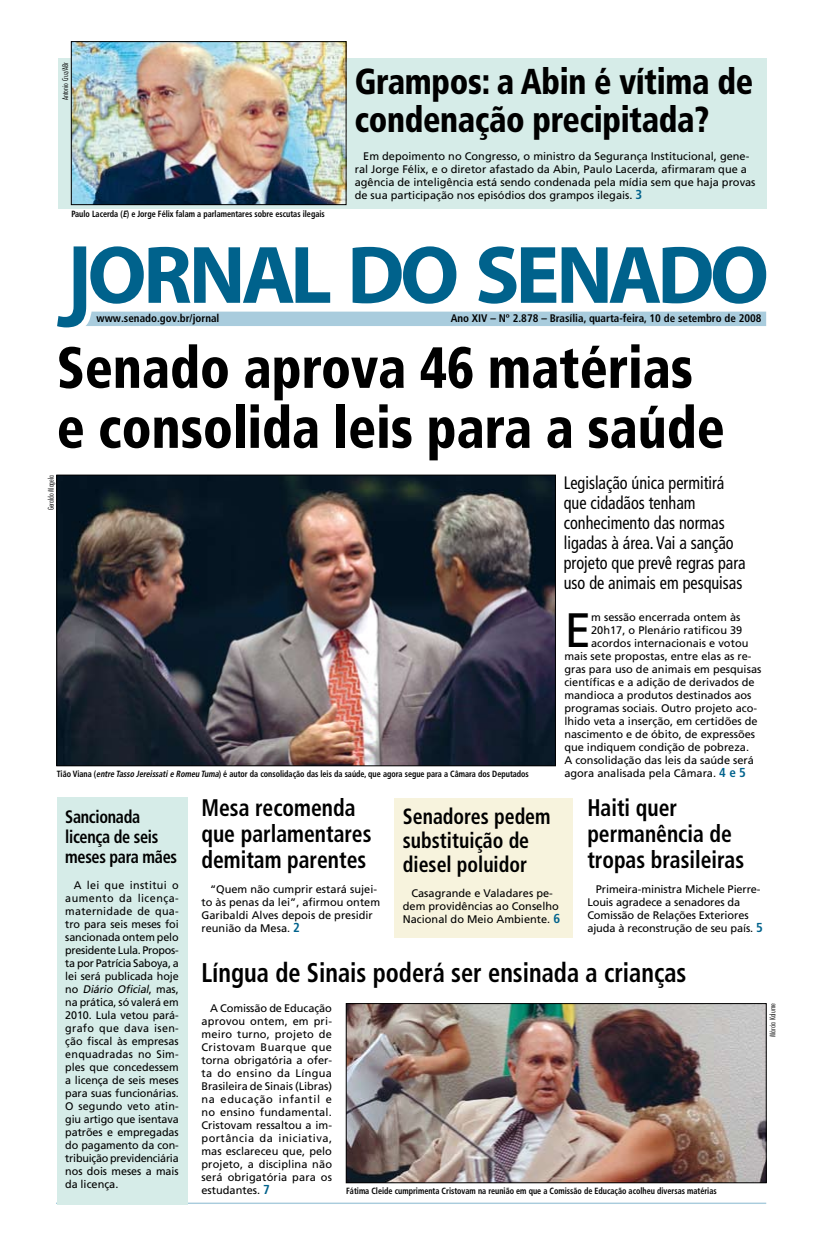
<style>
.page{position:relative;width:823px;height:1248px;background:#fff}
.page>*{position:absolute;margin:0;border:0;box-sizing:border-box;transform-origin:0 0}
.t1{font:900 condensed 58px/60px "Frutiger";color:#000;scale:.9 1}
.t2{font:48.2px "Frutiger";color:#000}
.t3{font:900 condensed 36px/38px "Frutiger";letter-spacing:-.01em;color:#000;scale:.9 1}
.t4{font:700 condensed 27px "Frutiger";color:#000;scale:.9 1}
.t5{font:700 condensed 24px/26px "Frutiger";color:#000;scale:.9 1}
.t6{font:700 condensed 22px/24px "Frutiger";color:#000;scale:.9 1}
.t7{font:condensed 18px/20px "Frutiger";color:#000;scale:.9 1}
.t8{font:700 condensed 18px/20px "Frutiger";letter-spacing:-.02em;color:#000;scale:.9 1}
.t9{font:11px/13px "Frutiger";color:#000}
.t10{font:700 condensed 11px "Frutiger";color:#000}
.t11{font:700 condensed 9px "Frutiger";color:#000;scale:.9 1}
.t12{font:300 condensed 8px "Futura BT";color:#000}
.s1{font-style:italic}
.s2{font-weight:700;font-stretch:condensed;font-size:13px;color:#00628c}
</style>
<div class="page">
<svg style="left:56px;top:1202px;width:709px;height:1px"></svg>
<div style="left:394px;top:797px;width:179px;height:140px;background:#f7f3dd"></div>
<div style="left:58px;top:58px;width:707px;height:151px;background:#d6ece8"></div>
<svg style="left:57px;top:246px;width:708px;height:81px"></svg>
<img style="left:59px;top:477px;width:494px;height:286px">
<div style="left:57px;top:475px;width:498px;height:290px;border:1px solid #000"></div>
<img style="left:73px;top:43px;width:271px;height:160px">
<div style="left:71px;top:41px;width:275px;height:164px;border:1px solid #000"></div>
<img style="left:348px;top:1005px;width:415px;height:175px">
<div style="left:346px;top:1003px;width:419px;height:179px;border:1px solid #000"></div>
<div style="left:57px;top:797px;width:130px;height:407px;background:#d6ece8"></div>
<p class="t12" style="left:60px;top:100px;width:39px;rotate:-90deg">Antonio Cruz/ABr</p>
<p class="t11" style="left:71px;top:208px;width:283px">Paulo Lacerda (<span class="s1">E</span>) e Jorge Félix falam a parlamentares sobre escutas ilegais</p>
<h3 class="t3" style="left:354px;top:63px;width:444px">Grampos: a Abin é vítima de condenação precipitada?</h3>
<p class="t9" style="left:354px;top:149px;width:402px;text-indent:9px">Em depoimento no Congresso, o ministro da Segurança Institucional, gene&shy;ral Jorge Félix, e o diretor afastado da Abin, Paulo Lacerda, afirmaram que a agência de inteligência está sendo condenada pela mídia sem que haja provas de sua participação nos episódios dos grampos ilegais. <span class="s2">3</span></p>
<p class="t10" style="left:97px;top:311px;width:124px">www.senado.gov.br/jornal</p>
<p class="t10" style="left:450px;top:311px;width:312px">Ano XIV – Nº 2.878 – Brasília, quarta-feira, 10 de setembro de 2008</p>
<h1 class="t1" style="left:57px;top:337px;width:743px">Senado aprova 46 matérias e consolida leis para a saúde</h1>
<p class="t12" style="left:46px;top:510px;width:37px;rotate:-90deg">Geraldo Magela</p>
<h3 class="t7" style="left:563px;top:473px;width:203px">Legislação única permitirá que cidadãos tenham conhecimento das normas ligadas à área. Vai a sanção projeto que prevê regras para uso de animais em pesquisas</h3>
<h2 class="t2" style="left:564px;top:601px;width:28px">E</h2>
<p class="t9" style="left:591px;top:610px;width:151px">m sessão encerrada ontem às</p>
<p class="t9" style="left:591px;top:623px;width:153px">20h17, o Plenário ratificou 39</p>
<p class="t9" style="left:591px;top:636px;width:159px">acordos internacionais e votou</p>
<p class="t9" style="left:564px;top:649px;width:189px">mais sete propostas, entre elas as re-</p>
<p class="t9" style="left:564px;top:662px;width:198px">gras para uso de animais em pesquisas</p>
<p class="t9" style="left:564px;top:675px;width:192px">científicas e a adição de derivados de</p>
<p class="t9" style="left:564px;top:688px;width:189px">mandioca a produtos destinados aos</p>
<p class="t9" style="left:564px;top:701px;width:194px">programas sociais. Outro projeto aco-</p>
<p class="t9" style="left:564px;top:714px;width:195px">lhido veta a inserção, em certidões de</p>
<p class="t9" style="left:564px;top:727px;width:192px">nascimento e de óbito, de expressões</p>
<p class="t9" style="left:564px;top:740px;width:186px">que indiquem condição de pobreza.</p>
<p class="t9" style="left:564px;top:753px;width:191px">A consolidação das leis da saúde será</p>
<p class="t11" style="left:57px;top:768px;width:526px">Tião Viana (<span class="s1">entre Tasso Jereissatie Romeu Tuma</span>) é autor da consolidação das leis da saúde, que agora segue para a Câmara dos Deputados</p>
<p class="t9" style="left:564px;top:766px;width:183px">agora analisada pela Câmara. <span class="s2">4 e 5</span></p>
<h3 class="t8" style="left:65px;top:806px;width:126px">Sancionada licença de seis meses para mães</h3>
<p class="t9" style="left:65px;top:878px;width:115px;text-align:justify;text-indent:9px">A lei que institui o aumento da licença&shy;maternidade de qua&shy;tro para seis meses foi sancionada ontem pelo presidente Lula. Propos&shy;ta por Patrícia Saboya, a lei será publicada hoje n o <span class="s1">Diário Oficial</span>, m a s , na prática, só valerá em 2010. Lula vetou pará&shy;grafo que dava isen&shy;ção fiscal às empresas enquadradas no Sim&shy;ples que concedessem a licença de seis meses para suas funcionárias.<br>O segundo veto atin&shy;giu artigo que isentava patrões e empregadas do pagamento da con&shy;tribuição previdenciária nos dois meses a mais da licença.</p>
<h3 class="t5" style="left:201px;top:794px;width:190px">Mesa recomenda que parlamentares demitam parentes</h3>
<h3 class="t6" style="left:402px;top:804px;width:165px">Senadores pedem substituição de diesel poluidor</h3>
<h3 class="t5" style="left:587px;top:794px;width:175px">Haiti quer permanência de tropas brasileiras</h3>
<p class="t9" style="left:402px;top:887px;width:159px;text-align:center">Casagrande e Valadares pe&shy;dem providências ao Conselho<br>Nacional do Meio Ambiente. <span class="s2">6</span></p>
<p class="t9" style="left:587px;top:882px;width:177px;text-indent:9px">Primeira-ministra Michele Pierre-Louis agradece a senadores da Comissão de Relações Exteriores ajuda à reconstrução de seu país. <span class="s2">5</span></p>
<p class="t9" style="left:201px;top:882px;width:180px;text-indent:9px">“Quem não cumprir estará sujei&shy;to às penas da lei”, afirmou ontem<br>Garibaldi Alves depois de presidir reunião da Mesa. <span class="s2">2</span></p>
<h3 class="t4" style="left:201px;top:956px;width:540px">Língua de Sinais poderá ser ensinada a crianças</h3>
<p class="t9" style="left:201px;top:1001px;width:132px;text-align:justify;text-indent:9px">A Comissão de Educação aprovou ontem, em pri&shy;meiro turno, projeto de Cristovam Buarque que torna obrigatória a ofer&shy;ta do ensino da Língua Brasileira de Sinais (Libras) na educação infantil e no ensino fundamental.<br>Cristovam ressaltou a im&shy;portância da iniciativa, mas esclareceu que, pelo projeto, a disciplina não será obrigatória para os estudantes. <span class="s2">7</span></p>
<p class="t12" style="left:767px;top:1036px;width:35px;rotate:-90deg">Márcia Kalume</p>
<p class="t11" style="left:346px;top:1185px;width:413px">Fátima Cleide cumprimenta Cristovam na reunião em que a Comissão de Educação acolheu diversas matérias</p>
</div>
